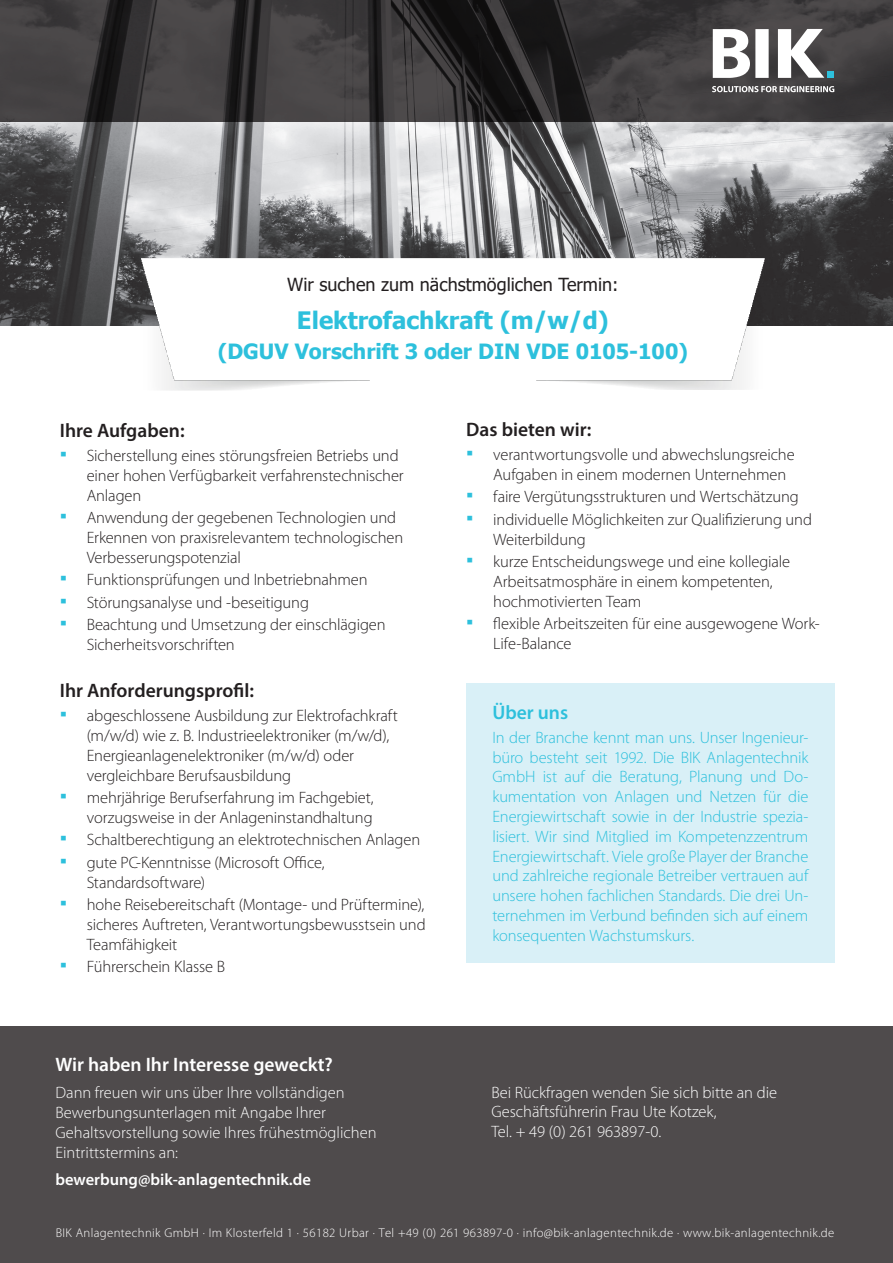
<style>
.page{position:relative;width:893px;height:1263px;background:#fff}
.page>*{position:absolute;margin:0;border:0;box-sizing:border-box;transform-origin:0 0}
.t1{font:700 24px "Tahoma";color:#2dc0dc}
.t2{font:700 21px "Tahoma";color:#2dc0dc}
.t3{font:600 19.5px "Myriad Pro";color:#231f20}
.t4{font:600 19.5px "Myriad Pro";color:#fff}
.t5{font:600 19.5px "Myriad Pro";color:#2dc0dc}
.t6{font:18px "Tahoma";color:#231f20}
.t7{font:300 16.5px/19.8px "Myriad Pro";letter-spacing:-.01em;color:#231f20}
.t8{font:300 16.5px/19.8px "Myriad Pro";letter-spacing:-.01em;color:#2dc0dc;text-align:justify}
.t9{font:300 16.5px/19.8px "Myriad Pro";color:#fff}
.t10{font:600 16.5px "Myriad Pro";color:#fff}
.t11{font:300 12.75px "Myriad Pro";letter-spacing:.03em;color:#fff}
.s1{font-family:"Tahoma";font-weight:400;font-size:21px;color:#2dc0dc}
</style>
<div class="page">
<div style="left:0;top:1027px;width:893px;height:236px;background:#4f4b4c"></div>
<img style="left:0;top:121px;width:893px;height:205px">
<svg style="left:0;top:0;width:893px;height:121px;background:#383637"></svg>
<svg style="left:712px;top:29px;width:122px;height:63px"></svg>
<img style="left:141px;top:258px;width:624px;height:133px">
<div style="left:466px;top:683px;width:368px;height:280px;background:#d9f0f7"></div>
<p class="t6" style="left:287px;top:273px;width:333px">Wir suchen zum nächstmöglichen Termin:</p>
<h1 class="t1" style="left:297px;top:303px;width:313px">Elektrofachkraft (m/w/d)</h1>
<p class="t2" style="left:218px;top:336px;width:472px">(DGUV Vorschrift 3 oder DIN VDE 0105-100)</p>
<p class="t3" style="left:60px;top:418px;width:126px">Ihre Aufgaben:</p>
<p class="t7" style="left:87px;top:446px;width:319px;text-indent:-27px"><span class="s1">▪</span> Sicherstellung eines störungsfreien Betriebs und einer hohen Verfügbarkeit verfahrenstechnischer<br>Anlagen</p>
<p class="t7" style="left:87px;top:508px;width:318px;text-indent:-27px"><span class="s1">▪</span> Anwendung der gegebenen Technologien und<br>Erkennen von praxisrelevantem technologischen<br>Verbesserungspotenzial</p>
<p class="t7" style="left:60px;top:570px;width:309px"><span class="s1">▪</span> Funktionsprüfungen und Inbetriebnahmen</p>
<p class="t7" style="left:60px;top:593px;width:251px"><span class="s1">▪</span> Störungsanalyse und -beseitigung</p>
<p class="t7" style="left:87px;top:615px;width:300px;text-indent:-27px"><span class="s1">▪</span> Beachtung und Umsetzung der einschlägigen<br>Sicherheitsvorschriften</p>
<p class="t3" style="left:60px;top:678px;width:196px">Ihr Anforderungsprofil:</p>
<p class="t7" style="left:87px;top:706px;width:313px;text-indent:-27px"><span class="s1">▪</span> abgeschlossene Ausbildung zur Elektrofachkraft (m/w/d) wie z. B. Industrieelektroniker (m/w/d), Energieanlagenelektroniker (m/w/d) oder vergleichbare Berufsausbildung</p>
<p class="t7" style="left:60px;top:788px;width:315px;text-align:right"><span class="s1">▪</span> mehrjährige Berufserfahrung im Fachgebiet, vorzugsweise in der Anlageninstandhaltung</p>
<p class="t7" style="left:60px;top:830px;width:362px"><span class="s1">▪</span> Schaltberechtigung an elektrotechnischen Anlagen</p>
<p class="t7" style="left:87px;top:853px;width:239px;text-indent:-27px"><span class="s1">▪</span> gute PC-Kenntnisse (Microsoft Office,<br>Standardsoftware)</p>
<p class="t7" style="left:87px;top:895px;width:340px;text-align:justify;text-indent:-27px"><span class="s1">▪</span> hohe Reisebereitschaft (Montage- und Prüftermine), sicheres Auftreten, Verantwortungsbewusstsein und Teamfähigkeit</p>
<p class="t7" style="left:60px;top:957px;width:167px"><span class="s1">▪</span> Führerschein Klasse B</p>
<p class="t4" style="left:56px;top:1052px;width:279px">Wir haben Ihr Interesse geweckt?</p>
<p class="t9" style="left:56px;top:1083px;width:322px">Dann freuen wir uns über Ihre vollständigen Bewerbungsunterlagen mit Angabe Ihrer Gehaltsvorstellung sowie Ihres frühestmöglichen Eintrittstermins an:</p>
<p class="t10" style="left:56px;top:1169px;width:257px">bewerbung@bik-anlagentechnik.de</p>
<p class="t3" style="left:466px;top:417px;width:126px">Das bieten wir:</p>
<p class="t7" style="left:493px;top:445px;width:303px;text-indent:-27px"><span class="s1">▪</span> verantwortungsvolle und abwechslungsreiche<br>Aufgaben in einem modernen Unternehmen</p>
<p class="t7" style="left:466px;top:487px;width:334px"><span class="s1">▪</span> faire Vergütungsstrukturen und Wertschätzung</p>
<p class="t7" style="left:493px;top:510px;width:320px;text-indent:-27px"><span class="s1">▪</span> individuelle Möglichkeiten zur Qualifizierung und<br>Weiterbildung</p>
<p class="t7" style="left:493px;top:552px;width:298px;text-indent:-27px"><span class="s1">▪</span> kurze Entscheidungswege und eine kollegiale<br>Arbeitsatmosphäre in einem kompetenten, hochmotivierten Team</p>
<p class="t7" style="left:493px;top:614px;width:328px;text-indent:-27px"><span class="s1">▪</span> flexible Arbeitszeiten für eine ausgewogene Work-<br>Life-Balance</p>
<p class="t5" style="left:492px;top:700px;width:77px">Über uns</p>
<p class="t8" style="left:492px;top:728px;width:317px">In der Branche kennt man uns. Unser Ingenieur&shy;büro besteht seit 1992. Die BIK Anlagentechnik GmbH ist auf die Beratung, Planung und Do&shy;kumentation von Anlagen und Netzen für die Energiewirtschaft sowie in der Industrie spezia&shy;lisiert. Wir sind Mitglied im Kompetenzzentrum Energiewirtschaft. Viele große Player der Branche und zahlreiche regionale Betreiber vertrauen auf unsere hohen fachlichen Standards. Die drei Un&shy;ternehmen im Verbund befinden sich auf einem konsequenten Wachstumskurs.</p>
<p class="t9" style="left:491px;top:1082px;width:287px">Bei Rückfragen wenden Sie sich bitte an die<br>Geschäftsführerin Frau Ute Kotzek,<br>Tel. + 49 (0) 261 963897-0.</p>
<p class="t11" style="left:56px;top:1226px;width:780px">BIK Anlagentechnik GmbH · Im Klosterfeld 1 · 56182 Urbar · Tel +49 (0) 261 963897-0 · info@bik-anlagentechnik.de · www.bik-anlagentechnik.de</p>
</div>
